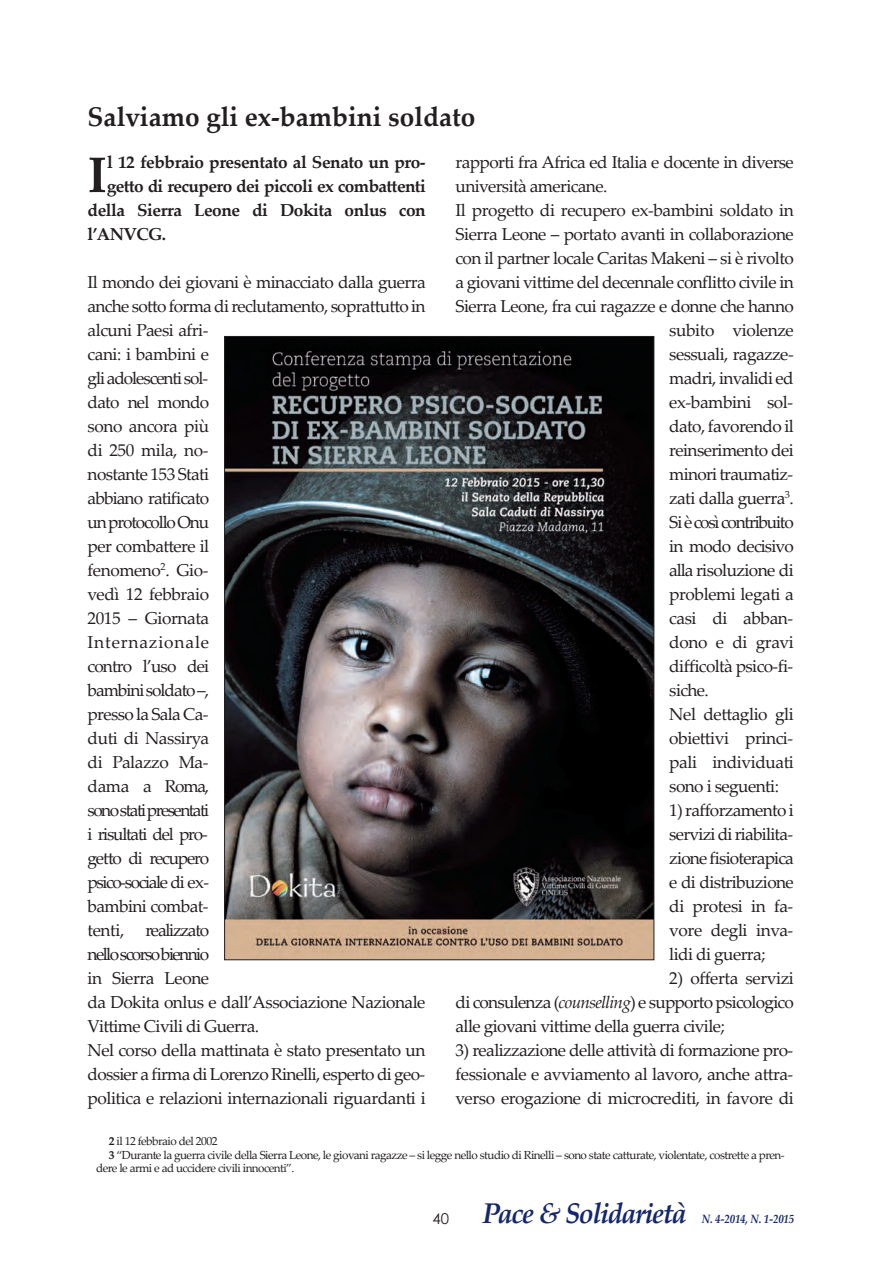
<style>
.page{position:relative;width:890px;height:1268px;background:#fff}
.page>*{position:absolute;margin:0;border:0;box-sizing:border-box;transform-origin:0 0}
.t1{font:700 49.95px "Palatino Linotype";color:#231f20}
.t2{font:italic 700 28.5px "Palatino Linotype";letter-spacing:-.05em;color:#15276c;scale:.95 1}
.t3{font:700 27px "Palatino Linotype";color:#231f20}
.t4{font:17.25px/24px "Palatino Linotype";letter-spacing:-.035em;color:#231f20;text-align:justify}
.t5{font:700 17.25px "Palatino Linotype";letter-spacing:-.025em;color:#231f20}
.t6{font:17.25px "Palatino Linotype";letter-spacing:-.07em;color:#231f20}
.t7{font:italic 700 12px "Palatino Linotype";letter-spacing:-.015em;color:#15276c;scale:.9 1}
.t8{font:11.7px "Palatino Linotype";letter-spacing:-.045em;color:#231f20}
.s1{font-style:italic}
.s2{font-weight:700}
.s3{font-family:"Century Gothic";font-weight:400;font-style:normal;font-size:15px;color:#231f20}
</style>
<div class="page">
<img style="left:226px;top:338px;width:426px;height:620px">
<h3 class="t3" style="left:88px;top:106px;width:389px">salviamo gli ex-bambini soldato</h3>
<h1 class="t1" style="left:88px;top:156px;width:21px">i</h1>
<p class="t5" style="left:107px;top:155px;width:320px">l 12 febbraio presentato al senato un pro-</p>
<p class="t5" style="left:107px;top:179px;width:320px">getto di recupero dei piccoli ex combattenti</p>
<p class="t5" style="left:88px;top:203px;width:340px">della sierra leone di dokita onlus con</p>
<p class="t5" style="left:88px;top:227px;width:80px">l’anvcg.</p>
<p class="t4" style="left:87px;top:272px;width:340px;text-align:left">Il mondo dei giovani è minacciato dalla guerra anche sotto forma di reclutamento, soprattutto in alcuni Paesi afri-<br>cani: i bambini e<br>gli adolescenti sol-<br>dato nel mondo<br>sono ancora più<br>di 250 mila, no-<br>nostante 153 Stati<br>abbiano ratificato<br>un protocollo Onu<br>per combattere il<br>fenomeno<sup>2</sup>. Gio-<br>vedì 12 febbraio<br>2015 – Giornata<br>Internazionale<br>contro l’uso dei<br>bambini soldato –,<br>presso la Sala Ca-<br>duti di Nassirya<br>di Palazzo Ma-<br>dama a Roma,<br>sono stati presentati<br>i risultati del pro-<br>getto di recupero<br>psico-sociale di ex-<br>bambini combat-<br>tenti, realizzato<br>nello scorso biennio<br>in Sierra Leone<br>da Dokita onlus e dall’Associazione Nazionale<br>Vittime Civili di Guerra.<br>Nel corso della mattinata è stato presentato un dossier a firma di Lorenzo Rinelli, esperto di geo&shy;politica e relazioni internazionali riguardanti i</p>
<p class="t4" style="left:455px;top:152px;width:340px">rapporti fra Africa ed Italia e docente in diverse</p>
<p class="t4" style="left:455px;top:176px;width:153px">università americane.</p>
<p class="t4" style="left:455px;top:200px;width:340px">Il progetto di recupero ex-bambini soldato in</p>
<p class="t4" style="left:455px;top:224px;width:340px">Sierra Leone – portato avanti in collaborazione</p>
<p class="t4" style="left:455px;top:248px;width:340px">con il partner locale Caritas Makeni – si è rivolto</p>
<p class="t4" style="left:455px;top:272px;width:339px">a giovani vittime del decennale conflitto civile in</p>
<p class="t4" style="left:455px;top:296px;width:340px">Sierra Leone, fra cui ragazze e donne che hanno</p>
<p class="t4" style="left:669px;top:320px;width:126px">subito violenze</p>
<p class="t4" style="left:669px;top:344px;width:126px">sessuali, ragazze-</p>
<p class="t4" style="left:669px;top:368px;width:126px">madri, invalidi ed</p>
<p class="t4" style="left:669px;top:392px;width:125px">ex-bambini sol-</p>
<p class="t4" style="left:669px;top:416px;width:126px">dato, favorendo il</p>
<p class="t4" style="left:669px;top:440px;width:126px">reinserimento dei</p>
<p class="t4" style="left:669px;top:464px;width:125px">minori traumatiz-</p>
<p class="t4" style="left:669px;top:488px;width:126px">zati dalla guerra<sup>3</sup>.</p>
<p class="t6" style="left:669px;top:515px;width:126px">Si è così contribuito</p>
<p class="t4" style="left:669px;top:536px;width:126px">in modo decisivo</p>
<p class="t4" style="left:669px;top:560px;width:126px">alla risoluzione di</p>
<p class="t4" style="left:669px;top:584px;width:126px">problemi legati a</p>
<p class="t4" style="left:669px;top:608px;width:125px">casi di abban-</p>
<p class="t4" style="left:669px;top:632px;width:126px">dono e di gravi</p>
<p class="t4" style="left:669px;top:656px;width:125px">difficoltà psico-fi-</p>
<p class="t4" style="left:669px;top:680px;width:41px">siche.</p>
<p class="t4" style="left:669px;top:704px;width:126px">Nel dettaglio gli</p>
<p class="t4" style="left:669px;top:728px;width:125px">obiettivi princi-</p>
<p class="t4" style="left:669px;top:752px;width:126px">pali individuati</p>
<p class="t4" style="left:669px;top:776px;width:111px">sono i seguenti:</p>
<p class="t4" style="left:669px;top:800px;width:126px">1) rafforzamento i servizi di riabilita&shy;zione fisioterapica e di distribuzione di protesi in fa&shy;vore degli inva&shy;lidi di guerra;</p>
<p class="t4" style="left:455px;top:968px;width:340px;text-indent:214px">2) offerta servizi di consulenza (<span class="s1">counselling</span>) e supporto psicologico alle giovani vittime della guerra civile;</p>
<p class="t4" style="left:455px;top:1040px;width:340px">3) realizzazione delle attività di formazione pro&shy;fessionale e avviamento al lavoro, anche attra&shy;verso erogazione di microcrediti, in favore di</p>
<p class="t8" style="left:109px;top:1136px;width:110px"><span class="s2">2</span> il 12 febbraio del 2002</p>
<p class="t8" style="left:109px;top:1150px;width:677px"><span class="s2">3</span> “Durante la guerra civile della Sierra Leone, le giovani ragazze – si legge nello studio di Rinelli – sono state catturate, violentate, costrette a pren-</p>
<p class="t8" style="left:96px;top:1163px;width:200px">dere le armi e ad uccidere civili innocenti”.</p>
<h2 class="t2" style="left:432px;top:1202px;width:269px"><span class="s3">40</span> Pace &amp; Solidarietà</h2>
<p class="t7" style="left:701px;top:1214px;width:104px">N. 4-2014, N. 1-2015</p>
</div>
